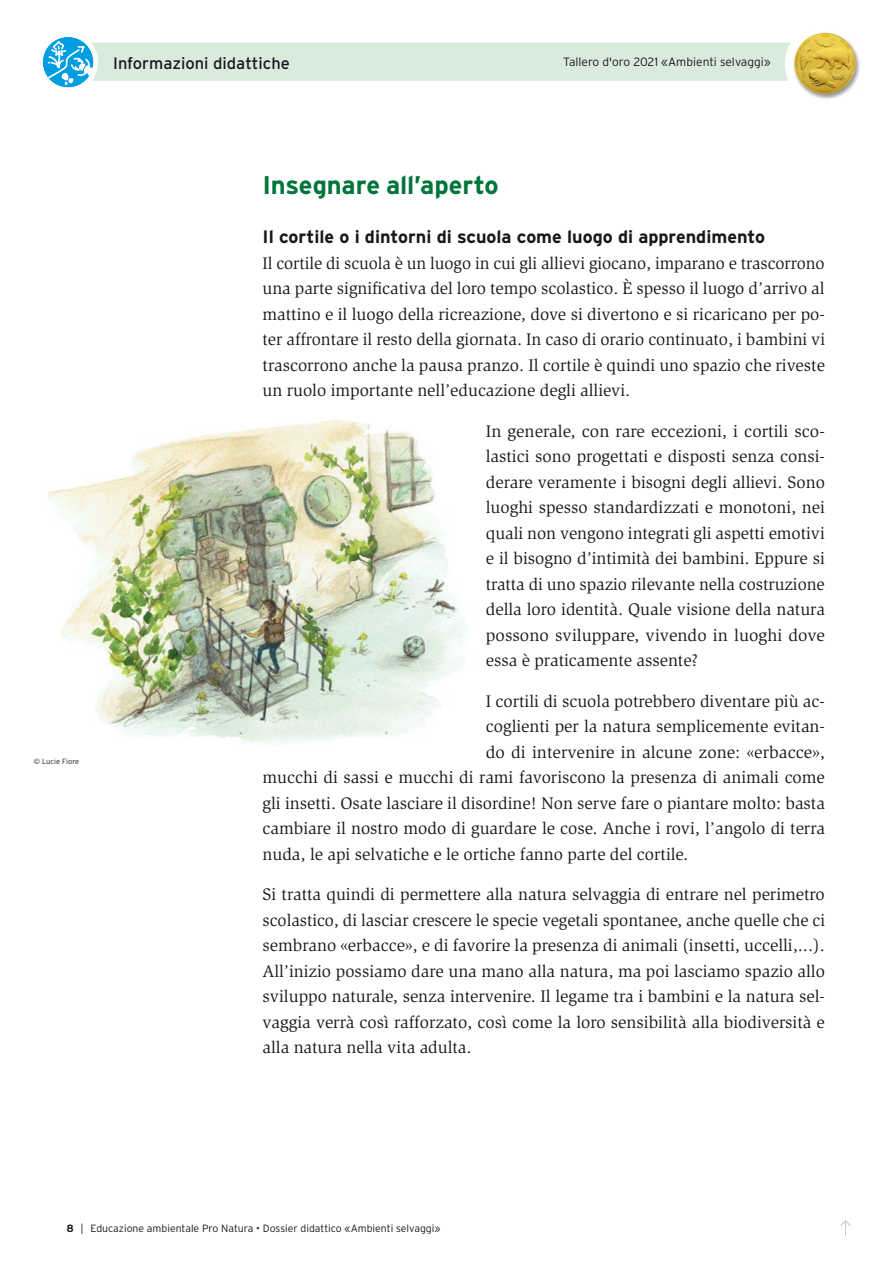
<style>
.page{position:relative;width:893px;height:1263px;background:#fff}
.page>*{position:absolute;margin:0;border:0;box-sizing:border-box;transform-origin:0 0}
.t1{font:700 25.5px "Interstate";letter-spacing:-.005em;color:#00753b}
.t2{font:700 18px "Interstate";color:#1a171c}
.t3{font:17.25px/25.5px "Slimbach Std";color:#1a171c;text-align:justify}
.t4{font:16.5px "Interstate";color:#1a171c}
.t5{font:300 12px "Interstate";color:#1a171c}
.t6{font:300 10.5px "Interstate";color:#1a171c}
.t7{font:300 7.5px "Interstate";color:#1a171c}
.s1{font-weight:700}
</style>
<div class="page">
<div style="left:47px;top:43px;width:803px;height:38px;background:#d9ebdc;border-radius:4px"></div>
<div style="left:785px;top:23px;width:80px;height:81px;background:#fff;border-radius:50%"></div>
<div style="left:792px;top:31px;width:68px;height:69px;background:#1a171c;opacity:.45"></div>
<img style="left:794px;top:33px;width:62px;height:61px;border-radius:31px">
<svg style="left:840px;top:1220px;width:10px;height:16px"></svg>
<img style="left:47px;top:419px;width:418px;height:325px">
<svg style="left:42px;top:37px;width:56px;height:51px"></svg>
<p class="t4" style="left:113px;top:53px;width:178px">Informazioni didattiche</p>
<p class="t5" style="left:563px;top:55px;width:209px">Tallero d'oro 2021 «Ambienti selvaggi»</p>
<p class="t7" style="left:34px;top:757px;width:47px">© Lucie Fiore</p>
<h1 class="t1" style="left:263px;top:169px;width:238px">Insegnare all’aperto</h1>
<p class="t2" style="left:263px;top:226px;width:504px">Il cortile o i dintorni di scuola come luogo di apprendimento</p>
<p class="t3" style="left:263px;top:250px;width:564px">Il cortile di scuola è un luogo in cui gli allievi giocano, imparano e trascorrono una parte significativa del loro tempo scolastico. È spesso il luogo d’arrivo al mattino e il luogo della ricreazione, dove si divertono e si ricaricano per po&shy;ter affrontare il resto della giornata. In caso di orario continuato, i bambini vi trascorrono anche la pausa pranzo. Il cortile è quindi uno spazio che riveste un ruolo importante nell’educazione degli allievi.</p>
<p class="t3" style="left:486px;top:418px;width:341px">In generale, con rare eccezioni, i cortili sco&shy;lastici sono progettati e disposti senza consi&shy;derare veramente i bisogni degli allievi. Sono luoghi spesso standardizzati e monotoni, nei quali non vengono integrati gli aspetti emotivi e il bisogno d’intimità dei bambini. Eppure si tratta di uno spazio rilevante nella costruzione della loro identità. Quale visione della natura possono sviluppare, vivendo in luoghi dove essa è praticamente assente?</p>
<p class="t3" style="left:486px;top:688px;width:341px">I cortili di scuola potrebbero diventare più ac-</p>
<p class="t3" style="left:486px;top:714px;width:341px">coglienti per la natura semplicemente evitan-</p>
<p class="t3" style="left:486px;top:739px;width:341px">do di intervenire in alcune zone: «erbacce»,</p>
<p class="t3" style="left:263px;top:765px;width:564px">mucchi di sassi e mucchi di rami favoriscono la presenza di animali come</p>
<p class="t3" style="left:263px;top:790px;width:564px">gli insetti. Osate lasciare il disordine! Non serve fare o piantare molto: basta</p>
<p class="t3" style="left:263px;top:816px;width:564px">cambiare il nostro modo di guardare le cose. Anche i rovi, l’angolo di terra</p>
<p class="t3" style="left:263px;top:841px;width:427px">nuda, le api selvatiche e le ortiche fanno parte del cortile.</p>
<p class="t3" style="left:263px;top:882px;width:564px">Si tratta quindi di permettere alla natura selvaggia di entrare nel perimetro scolastico, di lasciar crescere le specie vegetali spontanee, anche quelle che ci sembrano «erbacce», e di favorire la presenza di animali (insetti, uccelli,...).<br>All’inizio possiamo dare una mano alla natura, ma poi lasciamo spazio allo sviluppo naturale, senza intervenire. Il legame tra i bambini e la natura sel&shy;vaggia verrà così rafforzato, così come la loro sensibilità alla biodiversità e alla natura nella vita adulta.</p>
<p class="t6" style="left:66px;top:1222px;width:376px"><span class="s1">8</span> | Educazione ambientale Pro Natura • Dossier didattico «Ambienti selvaggi»</p>
</div>
